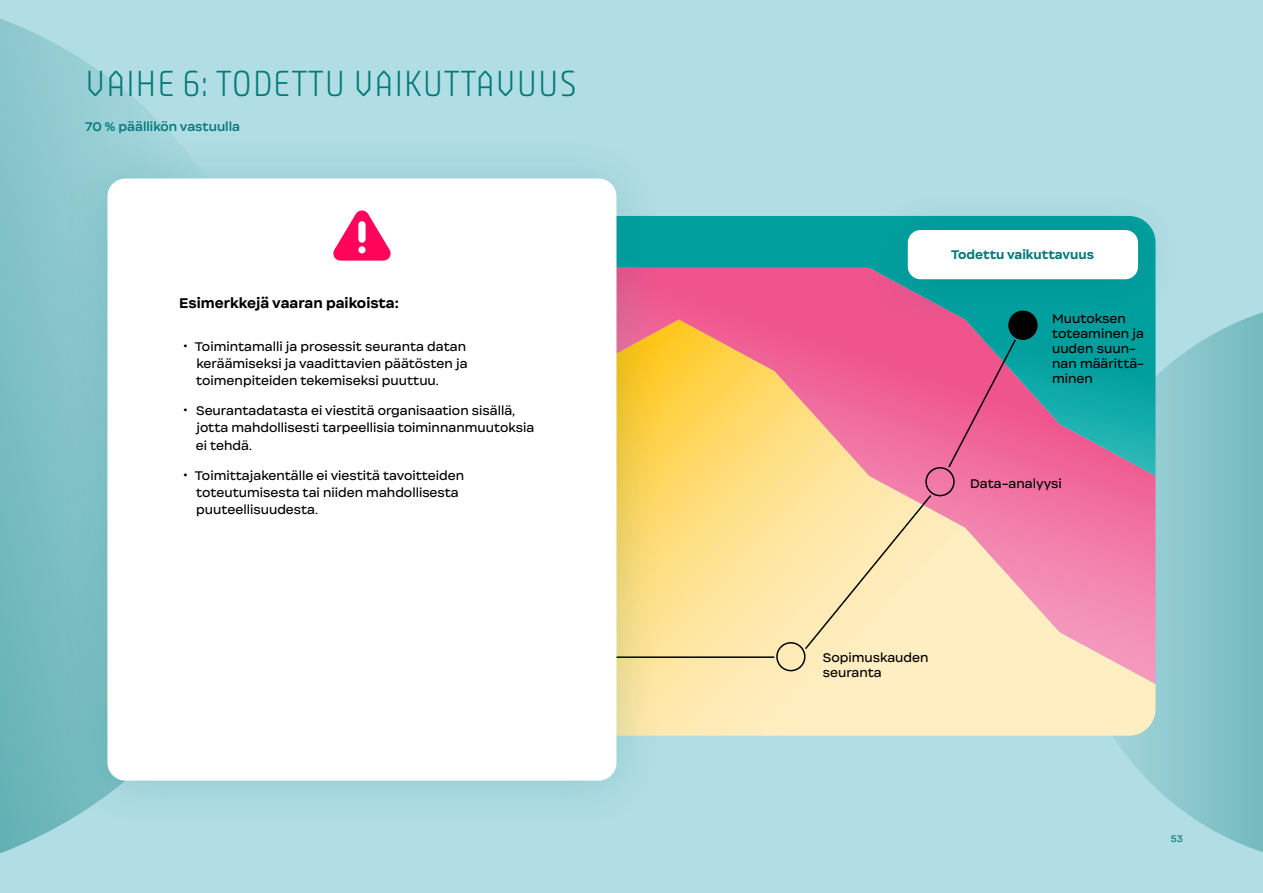
<style>
.page{position:relative;width:1263px;height:893px;background:#b1dde4}
.page>*{position:absolute;margin:0;border:0;box-sizing:border-box;transform-origin:0 0}
.Polkuotsikko{font:300 36px "Plau";letter-spacing:.01em;color:#007977}
.Väliotsikko_2_sinine{font:700 13.5px "Internacional";color:#000}
.Ingressi{font:12px/17.2px "Internacional";color:#000}
.Prosentit{font:600 12px "Internacional";color:#007977}
.Ingressi-2{font:700 12px "Internacional";color:#007977}
.t1{font:9px "Internacional";color:#007977}
</style>
<div class="page">
<svg style="left:0;top:18px;width:170px;height:835px"></svg>
<svg style="left:1113px;top:312px;width:150px;height:540px"></svg>
<svg style="left:664px;top:684px;width:491px;height:52px"></svg>
<svg style="left:664px;top:580px;width:491px;height:104px"></svg>
<svg style="left:664px;top:216px;width:491px;height:364px"></svg>
<div style="left:865px;top:191px;width:315px;height:135px;background:#007977;opacity:.3"></div>
<div style="left:908px;top:230px;width:230px;height:49px;background:#fff;border-radius:13px"></div>
<div style="left:1009px;top:311px;width:28px;height:28px;background:#000;border-radius:50%"></div>
<div style="left:1008px;top:311px;width:29px;height:29px;border:2px solid #000;border-radius:50%"></div>
<div style="left:925px;top:467px;width:30px;height:29px;border:2px solid #000;border-radius:50%"></div>
<div style="left:776px;top:642px;width:29px;height:29px;border:2px solid #000;border-radius:50%"></div>
<svg style="left:803px;top:493px;width:130px;height:158px"></svg>
<svg style="left:947px;top:338px;width:70px;height:131px"></svg>
<hr style="left:523px;top:656px;width:251px;height:2px;background:#000">
<div style="left:60px;top:134px;width:604px;height:697px;background:#007977;opacity:.2"></div>
<div style="left:107px;top:178px;width:509px;height:603px;background:#fff;border-radius:18px"></div>
<svg style="left:333px;top:210px;width:58px;height:51px"></svg>
<p class="Polkuotsikko" style="left:85px;top:62px;width:493px">VAIHE 6: TODETTU VAIKUTTAVUUS</p>
<p class="Prosentit" style="left:85px;top:119px;width:156px">70 % päällikön vastuulla</p>
<p class="Väliotsikko_2_sinine" style="left:179px;top:294px;width:221px">Esimerkkejä vaaran paikoista:</p>
<p class="Ingressi" style="left:196px;top:338px;width:273px;text-indent:-12px">• Toimintamalli ja prosessit seuranta datan keräämiseksi ja vaadittavien päätösten ja toimenpiteiden tekemiseksi puuttuu.</p>
<p class="Ingressi" style="left:196px;top:402px;width:340px;text-indent:-12px">• Seurantadatasta ei viestitä organisaation sisällä, jotta mahdollisesti tarpeellisia toiminnanmuutoksia ei tehdä.</p>
<p class="Ingressi" style="left:196px;top:467px;width:270px;text-indent:-12px">• Toimittajakentälle ei viestitä tavoitteiden toteutumisesta tai niiden mahdollisesta puuteellisuudesta.</p>
<p class="Ingressi-2" style="left:951px;top:247px;width:145px">Todettu vaikuttavuus</p>
<p class="Ingressi" style="left:1052px;top:312px;width:94px;line-height:15px">Muutoksen toteaminen ja uuden suun&shy;nan määrittä&shy;minen</p>
<p class="Ingressi" style="left:970px;top:475px;width:93px">Data-analyysi</p>
<p class="Ingressi" style="left:823px;top:651px;width:107px;line-height:15px">Sopimuskauden seuranta</p>
<p class="t1" style="left:1171px;top:833px;width:13px">53</p>
</div>
